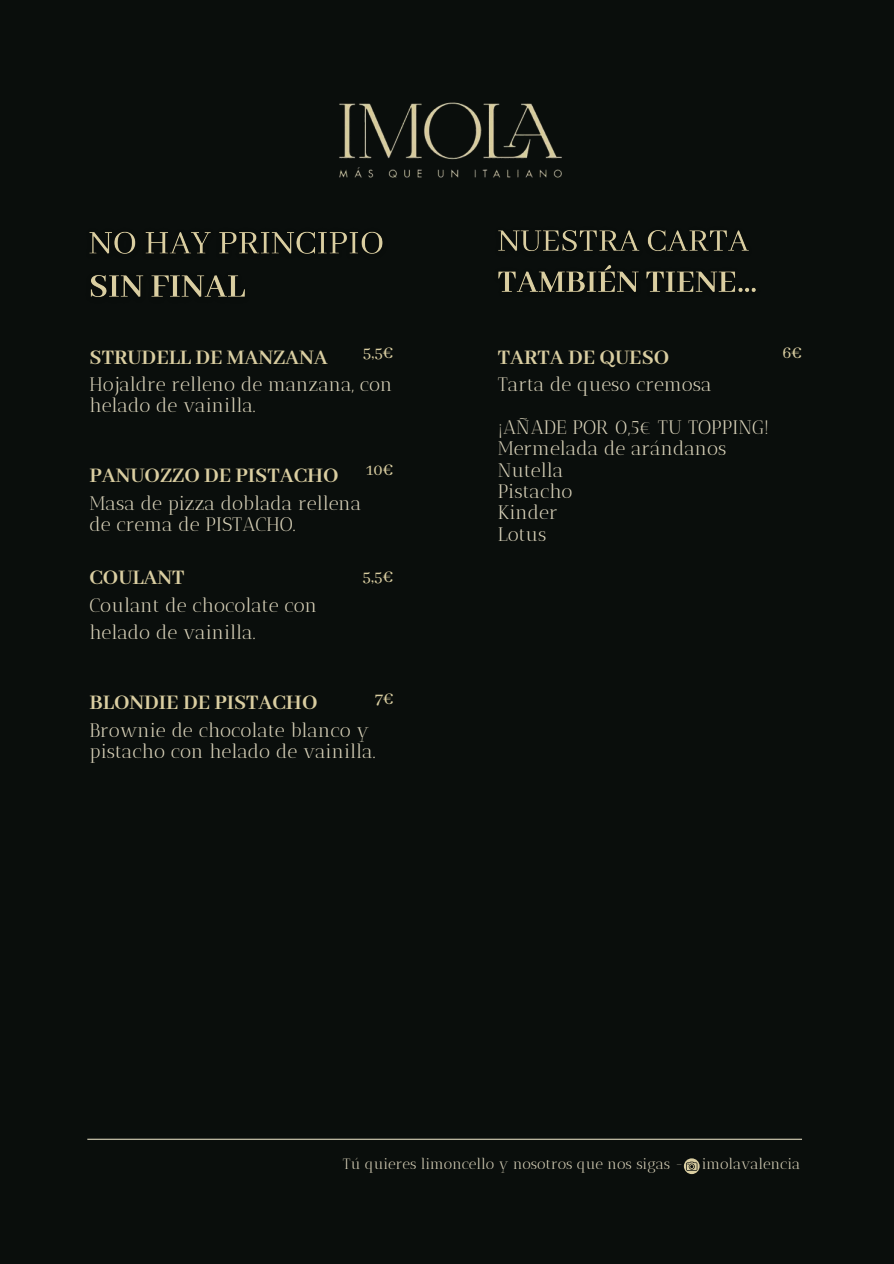
<style>
.page{position:relative;width:894px;height:1264px;background:#fff}
.page>*{position:absolute;margin:0;border:0;box-sizing:border-box;transform-origin:0 0}
.t1{font:700 22.5px "Abhaya Libre";color:#dacea1}
.t2{font:19.5px/21.3px "Antic Didone";color:#dbd4bb}
.t3{font:18px "Abhaya Libre";color:#dacea1}
.t4{font:15px "Antic Didone";color:#dbd4bb}
</style>
<div class="page">
<div style="left:0;top:0;width:893px;height:1263px;background:#0a0e0c"></div>
<img style="left:339px;top:102px;width:223px;height:76px">
<hr style="left:87px;top:1138px;width:714px;height:1px;background:#dbd4bb">
<img style="left:89px;top:231px;width:294px;height:66px">
<img style="left:498px;top:230px;width:258px;height:62px">
<svg style="left:683px;top:1158px;width:16px;height:16px"></svg>
<h3 class="t3" style="left:362px;top:343px;width:32px">5,5€</h3>
<p class="t1" style="left:90px;top:345px;width:240px">STRUDELL DE MANZANA</p>
<h2 class="t2" style="left:89px;top:373px;width:304px">Hojaldre relleno de manzana, con helado de vainilla.</h2>
<h3 class="t1" style="left:90px;top:463px;width:250px">PANUOZZO DE PISTACHO</h3>
<h2 class="t3" style="left:366px;top:459px;width:29px">10€</h2>
<h3 class="t2" style="left:90px;top:492px;width:273px">Masa de pizza doblada rellena de crema de PISTACHO.</h3>
<h2 class="t1" style="left:90px;top:565px;width:96px">COULANT</h2>
<h3 class="t2" style="left:89px;top:592px;width:229px;line-height:27px">Coulant de chocolate con helado de vainilla.</h3>
<h3 class="t3" style="left:362px;top:567px;width:32px">5,5€</h3>
<h3 class="t3" style="left:375px;top:689px;width:20px">7€</h3>
<h3 class="t1" style="left:90px;top:690px;width:229px">BLONDIE DE PISTACHO</h3>
<h3 class="t2" style="left:90px;top:719px;width:287px">Brownie de chocolate blanco y pistacho con helado de vainilla.</h3>
<h2 class="t1" style="left:497px;top:345px;width:173px">TARTA DE QUESO</h2>
<h3 class="t2" style="left:497px;top:373px;width:215px">Tarta de queso cremosa</h3>
<h3 class="t2" style="left:497px;top:416px;width:273px">¡AÑADE POR 0,5€ TU TOPPING!<br>Mermelada de arándanos<br>Nutella<br>Pistacho<br>Kinder<br>Lotus</h3>
<h2 class="t3" style="left:782px;top:343px;width:21px">6€</h2>
<h3 class="t4" style="left:343px;top:1154px;width:458px">Tú quieres limoncello y nosotros que nos sigas - imolavalencia</h3>
</div>
